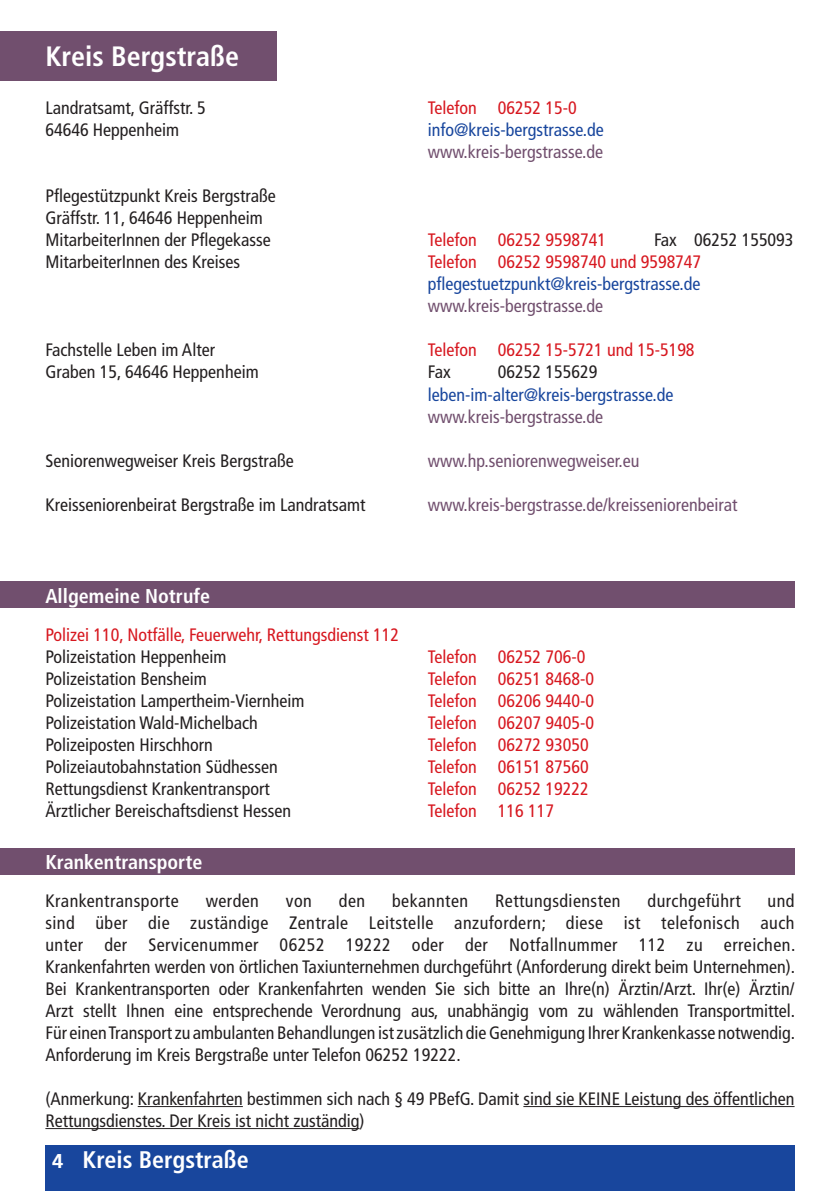
<style>
.page{position:relative;width:840px;height:1191px;background:#fff}
.page>*{position:absolute;margin:0;border:0;box-sizing:border-box;transform-origin:0 0}
.t1{font:700 condensed 28px "Frutiger";color:#fff}
.No_Spacing{font:700 condensed 24px "Frutiger";color:#fff}
.t2{font:700 condensed 20px "Frutiger";color:#fff}
.t3{font:700 20px "Frutiger";color:#fff}
.t4{font:condensed 18px/22px "Frutiger";color:#231f20;text-align:justify}
.t5{font:condensed 18px/22px "Frutiger";color:#d7171f}
.t6{font:condensed 18px "Frutiger";color:#714f6e}
.t7{font:condensed 18px/22px "Frutiger";color:#18469d;text-align:center}
.t8{font:condensed 18px "Frutiger";letter-spacing:.025em;color:#231f20}
.s1{color:#231f20}
</style>
<div class="page">
<div style="left:45px;top:1145px;width:749px;height:46px;background:#18469d"></div>
<div style="left:0;top:581px;width:794px;height:26px;background:#714f6e"></div>
<div style="left:0;top:848px;width:794px;height:26px;background:#714f6e"></div>
<div style="left:0;top:31px;width:277px;height:50px;background:#714f6e"></div>
<hr style="left:138px;top:1106px;width:105px;height:1px;background:#231f20">
<hr style="left:523px;top:1106px;width:271px;height:1px;background:#231f20">
<hr style="left:45px;top:1128px;width:314px;height:1px;background:#231f20">
<p class="t1" style="left:45px;top:40px;width:195px">Kreis Bergstraße</p>
<p class="t4" style="left:45px;top:97px;width:162px">Landratsamt, Gräffstr. 5</p>
<p class="t5" style="left:427px;top:97px;width:150px">Telefon 06252 15-0</p>
<p class="t4" style="left:45px;top:119px;width:135px">64646 Heppenheim</p>
<p class="t7" style="left:427px;top:119px;width:177px">info@kreis-bergstrasse.de</p>
<p class="t6" style="left:427px;top:142px;width:177px">www.kreis-bergstrasse.de</p>
<p class="t4" style="left:45px;top:185px;width:232px">Pflegestützpunkt Kreis Bergstraße</p>
<p class="t4" style="left:45px;top:207px;width:219px">Gräffstr. 11, 64646 Heppenheim</p>
<p class="t4" style="left:45px;top:229px;width:227px">MitarbeiterInnen der Pflegekasse</p>
<p class="t5" style="left:427px;top:229px;width:180px">Telefon 06252 9598741</p>
<p class="t4" style="left:653px;top:229px;width:141px">Fax 06252 155093</p>
<p class="t4" style="left:45px;top:251px;width:196px">MitarbeiterInnen des Kreises</p>
<p class="t5" style="left:427px;top:251px;width:275px">Telefon 06252 9598740 und 9598747</p>
<p class="t7" style="left:427px;top:273px;width:274px">pflegestuetzpunkt@kreis-bergstrasse.de</p>
<p class="t6" style="left:427px;top:296px;width:177px">www.kreis-bergstrasse.de</p>
<p class="t4" style="left:45px;top:339px;width:171px">Fachstelle Leben im Alter</p>
<p class="t5" style="left:427px;top:339px;width:268px">Telefon 06252 15-5721 und 15-5198</p>
<p class="t4" style="left:45px;top:361px;width:215px">Graben 15, 64646 Heppenheim</p>
<p class="t4" style="left:427px;top:361px;width:24px">Fax</p>
<p class="t7" style="left:427px;top:361px;width:247px"><span class="s1">06252 155629 </span>leben-im-alter@kreis-bergstrasse.de</p>
<p class="t6" style="left:427px;top:406px;width:177px">www.kreis-bergstrasse.de</p>
<p class="t4" style="left:45px;top:449px;width:250px">Seniorenwegweiser Kreis Bergstraße</p>
<p class="t6" style="left:427px;top:450px;width:213px">www.hp.seniorenwegweiser.eu</p>
<p class="t4" style="left:45px;top:493px;width:321px">Kreisseniorenbeirat Bergstraße im Landratsamt</p>
<p class="t6" style="left:427px;top:494px;width:311px">www.kreis-bergstrasse.de/kreisseniorenbeirat</p>
<p class="t2" style="left:45px;top:584px;width:166px">Allgemeine Notrufe</p>
<p class="t5" style="left:45px;top:623px;width:355px">Polizei 110, Notfälle, Feuerwehr, Rettungsdienst 112<br><span class="s1">Polizeistation Heppenheim</span></p>
<p class="t5" style="left:427px;top:645px;width:159px">Telefon 06252 706-0</p>
<p class="t4" style="left:45px;top:667px;width:163px">Polizeistation Bensheim</p>
<p class="t5" style="left:427px;top:667px;width:168px">Telefon 06251 8468-0</p>
<p class="t4" style="left:45px;top:689px;width:260px">Polizeistation Lampertheim-Viernheim</p>
<p class="t5" style="left:427px;top:689px;width:168px">Telefon 06206 9440-0</p>
<p class="t4" style="left:45px;top:711px;width:214px">Polizeistation Wald-Michelbach</p>
<p class="t5" style="left:427px;top:711px;width:168px">Telefon 06207 9405-0</p>
<p class="t4" style="left:45px;top:733px;width:169px">Polizeiposten Hirschhorn</p>
<p class="t5" style="left:427px;top:733px;width:162px">Telefon 06272 93050</p>
<p class="t4" style="left:45px;top:755px;width:234px">Polizeiautobahnstation Südhessen</p>
<p class="t5" style="left:427px;top:755px;width:162px">Telefon 06151 87560</p>
<p class="t4" style="left:45px;top:777px;width:226px">Rettungsdienst Krankentransport</p>
<p class="t5" style="left:427px;top:777px;width:162px">Telefon 06252 19222</p>
<p class="t4" style="left:45px;top:799px;width:247px">Ärztlicher Bereischaftsdienst Hessen</p>
<p class="t5" style="left:427px;top:799px;width:128px">Telefon 116 117</p>
<p class="t2" style="left:45px;top:850px;width:158px">Krankentransporte</p>
<p class="t8" style="left:45px;top:890px;width:135px">Krankentransporte</p>
<p class="t4" style="left:205px;top:889px;width:55px">werden</p>
<p class="t4" style="left:286px;top:889px;width:27px">von</p>
<p class="t4" style="left:339px;top:889px;width:28px">den</p>
<p class="t8" style="left:392px;top:890px;width:77px">bekannten</p>
<p class="t8" style="left:495px;top:890px;width:127px">Rettungsdiensten</p>
<p class="t8" style="left:647px;top:890px;width:94px">durchgeführt</p>
<p class="t4" style="left:45px;top:889px;width:751px;text-indent:721px">und sind über die zuständige Zentrale Leitstelle anzufordern; diese ist telefonisch auch unter der Servicenummer 06252 19222 oder der Notfallnummer 112 zu erreichen.<br>Krankenfahrten werden von örtlichen Taxiunternehmen durchgeführt (Anforderung direkt beim Unternehmen).<br>Bei Krankentransporten oder Krankenfahrten wenden Sie sich bitte an Ihre(n) Ärztin/Arzt. Ihr(e) Ärztin/ Arzt stellt Ihnen eine entsprechende Verordnung aus, unabhängig vom zu wählenden Transportmittel.<br>Für einen Transport zu ambulanten Behandlungen ist zusätzlich die Genehmigung Ihrer Krankenkasse notwendig.<br>Anforderung im Kreis Bergstraße unter Telefon 06252 19222.</p>
<p class="t4" style="left:45px;top:1087px;width:750px">(Anmerkung: Krankenfahrten bestimmen sich nach § 49 PBefG. Damit sind sie KEINE Leistung des öffentlichen<br>Rettungsdienstes. Der Kreis ist nicht zuständig)</p>
<p class="No_Spacing" style="left:82px;top:1145px;width:167px">Kreis Bergstraße</p>
<p class="t3" style="left:52px;top:1149px;width:13px">4</p>
</div>
